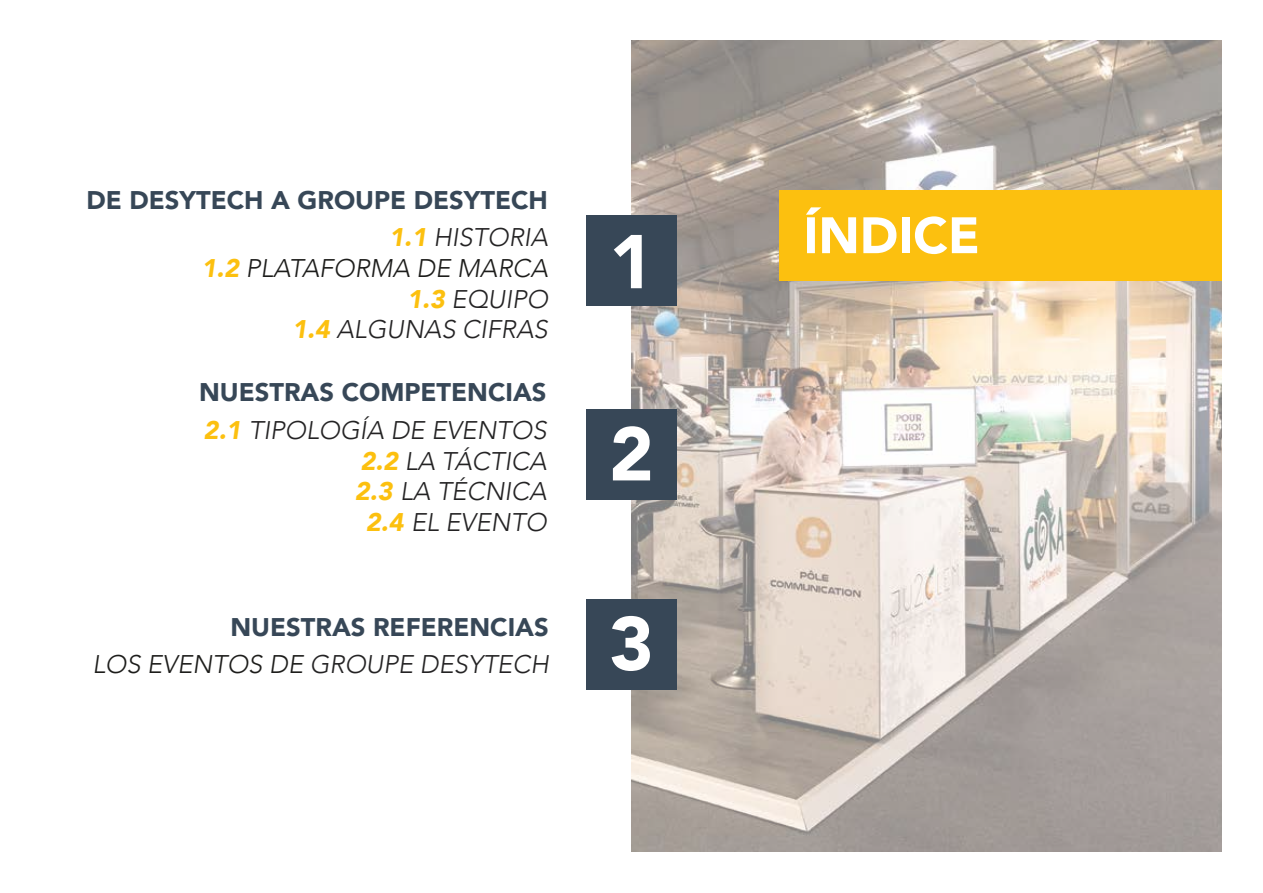
<style>
.page{position:relative;width:1263px;height:893px;background:#fff}
.page>*{position:absolute;margin:0;border:0;box-sizing:border-box;transform-origin:0 0}
.t1{font:900 75.3px "Avenir";color:#fff}
.t2{font:900 50.7px "Avenir";color:#fff}
.t3{font:900 25.5px/37.5px "Avenir";color:#374757;text-align:right}
.t4{font:italic 300 25.5px/30.6px "Avenir";color:#242324;text-align:center}
.t5{font:italic 300 25.5px/30.6px "Avenir";color:#1d1d1b;text-align:right}
.s1{font-style:italic;color:#fcc00f}
.s2{font-weight:300;font-style:italic;color:#242324}
.s3{font-weight:900;color:#fcc00f}
.s4{color:#242324}
.s5{font-weight:300;font-style:italic;color:#1d1d1b}
</style>
<div class="page">
<img style="left:631px;top:40px;width:591px;height:811px">
<div style="left:779px;top:190px;width:444px;height:90px;background:#fcc00f"></div>
<div style="left:586px;top:216px;width:91px;height:90px;background:#374757"></div>
<div style="left:586px;top:409px;width:91px;height:91px;background:#374757"></div>
<div style="left:586px;top:599px;width:91px;height:90px;background:#374757"></div>
<p class="t3" style="left:87px;top:181px;width:463px">DE DESYTECH A GROUPE DESYTECH<br><span class="s1">1.1</span> <span class="s2">HISTORIA</span></p>
<p class="t5" style="left:201px;top:253px;width:348px"><span class="s3">1.2</span> PLATAFORMA DE MARCA<br><span class="s3">1.3</span> <span class="s4">EQUIPO</span></p>
<p class="t4" style="left:292px;top:314px;width:257px"><span class="s3">1.4</span> ALGUNAS CIFRAS</p>
<p class="t3" style="left:199px;top:373px;width:349px;text-align:left">NUESTRAS COMPETENCIAS<br><span class="s1">2.1</span> <span class="s2">TIPOLOGÍA DE EVENTOS</span></p>
<p class="t4" style="left:355px;top:445px;width:193px"><span class="s3">2.2</span> LA TÁCTICA<br><span class="s3">2.3</span> LA TÉCNICA<br><span class="s3">2.4</span> EL EVENTO</p>
<p class="t3" style="left:92px;top:607px;width:458px">NUESTRAS REFERENCIAS<br><span class="s5">LOS EVENTOS DE</span> <span class="s2">GROUPE DESYTECH</span></p>
<h1 class="t1" style="left:609px;top:197px;width:46px">1</h1>
<h1 class="t1" style="left:609px;top:390px;width:46px">2</h1>
<h1 class="t1" style="left:609px;top:579px;width:46px">3</h1>
<h2 class="t2" style="left:803px;top:192px;width:178px">ÍNDICE</h2>
</div>
